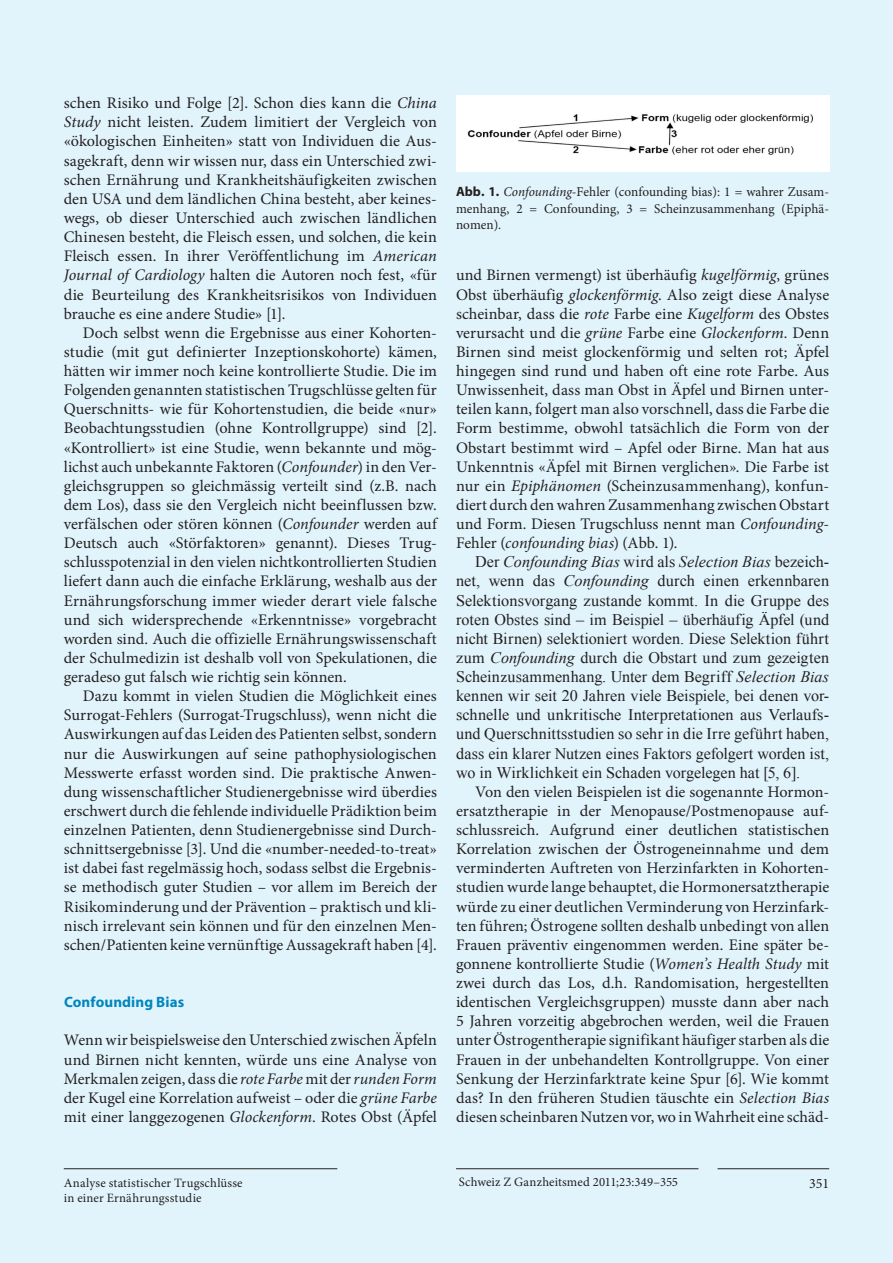
<style>
.page{position:relative;width:893px;height:1263px;background:#e1f4fc}
.page>*{position:absolute;margin:0;border:0;box-sizing:border-box;transform-origin:0 0}
.t1{font:16.2px/19px "Minion Pro";color:#231f20;text-align:justify}
.t2{font:16.2px/19.2px "Times New Roman";color:#231f20;text-align:justify}
.t3{font:700 15px "Myriad Pro";letter-spacing:.005em;color:#0086be}
.t4{font:14.25px "Minion Pro";color:#231f20}
.t5{font:13.5px/16.5px "Minion Pro";letter-spacing:.005em;color:#231f20;text-align:justify}
.t6{font:12.75px/15px "Minion Pro";letter-spacing:.015em;color:#231f20}
.s1{font-style:italic}
.s2{font-family:"Myriad Pro";font-weight:700}
.s3{font-family:"Minion Pro"}
</style>
<div class="page">
<hr style="left:718px;top:1168px;width:111px;height:1px;background:#231f20">
<hr style="left:456px;top:1168px;width:242px;height:1px;background:#231f20">
<hr style="left:64px;top:1168px;width:273px;height:1px;background:#231f20">
<img style="left:456px;top:96px;width:373px;height:75px">
<p class="t1" style="left:64px;top:94px;width:375px">schen Risiko und Folge [2]. Schon dies kann die <span class="s1">China Study</span> nicht leisten. Zudem limitiert der Vergleich von «ökologischen Einheiten» statt von Individuen die Aus&shy;sagekraft, denn wir wissen nur, dass ein Unterschied zwi&shy;schen Ernährung und Krankheitshäufigkeiten zwischen den USA und dem ländlichen China besteht, aber keines&shy;wegs, ob dieser Unterschied auch zwischen ländlichen Chinesen besteht, die Fleisch essen, und solchen, die kein Fleisch essen. In ihrer Veröffentlichung im <span class="s1">American Journal of Cardiology</span> halten die Autoren noch fest, «für die Beurteilung des Krankheitsrisikos von Individuen brauche es eine andere Studie» [1].</p>
<p class="t1" style="left:64px;top:323px;width:375px;text-indent:19px">Doch selbst wenn die Ergebnisse aus einer Kohorten&shy;studie (mit gut definierter Inzeptionskohorte) kämen, hätten wir immer noch keine kontrollierte Studie. Die im Folgenden genannten statistischen Trugschlüsse gelten für Querschnitts- wie für Kohortenstudien, die beide «nur» Beobachtungsstudien (ohne Kontrollgruppe) sind [2]. «Kontrolliert» ist eine Studie, wenn bekannte und mög&shy;lichst auch unbekannte Faktoren (<span class="s1">Confounder</span>) in den Ver&shy;gleichsgruppen so gleichmässig verteilt sind (z.B. nach dem Los), dass sie den Vergleich nicht beeinflussen bzw. verfälschen oder stören können (<span class="s1">Confounder</span> werden auf Deutsch auch «Störfaktoren» genannt). Dieses Trug&shy;schlusspotenzial in den vielen nichtkontrollierten Studien liefert dann auch die einfache Erklärung, weshalb aus der Ernährungsforschung immer wieder derart viele falsche und sich widersprechende «Erkenntnisse» vorgebracht worden sind. Auch die offizielle Ernährungswissenschaft der Schulmedizin ist deshalb voll von Spekulationen, die geradeso gut falsch wie richtig sein können.</p>
<p class="t1" style="left:64px;top:686px;width:375px;text-indent:19px">Dazu kommt in vielen Studien die Möglichkeit eines Surrogat-Fehlers (Surrogat-Trugschluss), wenn nicht die Auswirkungen auf das Leiden des Patienten selbst, sondern nur die Auswirkungen auf seine pathophysiologischen Messwerte erfasst worden sind. Die praktische Anwen&shy;dung wissenschaftlicher Studienergebnisse wird überdies erschwert durch die fehlende individuelle Prädiktion beim einzelnen Patienten, denn Studienergebnisse sind Durch&shy;schnittsergebnisse [3]. Und die «number-needed-to-treat» ist dabei fast regelmässig hoch, sodass selbst die Ergebnis&shy;se methodisch guter Studien – vor allem im Bereich der Risikominderung und der Prävention – praktisch und kli&shy;nisch irrelevant sein können und für den einzelnen Men&shy;schen/Patienten keine vernünftige Aussagekraft haben [4].</p>
<p class="t3" style="left:64px;top:992px;width:122px">Confounding Bias</p>
<p class="t1" style="left:64px;top:1031px;width:375px">Wenn wir beispielsweise den Unterschied zwischen Äpfeln und Birnen nicht kennten, würde uns eine Analyse von Merkmalen zeigen, dass die <span class="s1">rote Farbe</span> mit der <span class="s1">runden Form </span>der Kugel eine Korrelation aufweist – oder die <span class="s1">grüne Farbe </span>mit einer langgezogenen <span class="s1">Glockenform</span>. Rotes Obst (Äpfel</p>
<p class="t5" style="left:456px;top:184px;width:375px"><span class="s2">Abb. 1.</span> <span class="s1">Confounding</span>-Fehler (confounding bias): 1 = wahrer Zusam&shy;menhang, 2 = Confounding, 3 = Scheinzusammenhang (Epiphä&shy;nomen).</p>
<p class="t1" style="left:456px;top:266px;width:375px">und Birnen vermengt) ist überhäufig <span class="s1">kugelförmig</span>, grünes Obst überhäufig <span class="s1">glockenförmig</span>. Also zeigt diese Analyse scheinbar, dass die <span class="s1">rote</span> Farbe eine <span class="s1">Kugelform</span> des Obstes verursacht und die <span class="s1">grüne</span> Farbe eine <span class="s1">Glockenform</span>. Denn Birnen sind meist glockenförmig und selten rot; Äpfel hingegen sind rund und haben oft eine rote Farbe. Aus Unwissenheit, dass man Obst in Äpfel und Birnen unter&shy;teilen kann, folgert man also vorschnell, dass die Farbe die Form bestimme, obwohl tatsächlich die Form von der Obstart bestimmt wird – Apfel oder Birne. Man hat aus Unkenntnis «Äpfel mit Birnen verglichen». Die Farbe ist nur ein <span class="s1">Epiphänomen</span> (Scheinzusammenhang), konfun&shy;diert durch den wahren Zusammenhang zwischen Obstart und Form. Diesen Trugschluss nennt man <span class="s1">Confounding</span>-Fehler (<span class="s1">confounding bias</span>) (Abb. 1).</p>
<p class="t2" style="left:456px;top:552px;width:375px;text-indent:19px">Der <span class="s1">Confounding Bias</span> wird als <span class="s1">Selection Bias</span> bezeich&shy;net, wenn das <span class="s1">Confounding</span> durch einen erkennbaren Selektionsvorgang zustande kommt. In die Gruppe des roten Obstes sind – im Beispiel – überhäufig Äpfel (und nicht Birnen) selektioniert worden. Diese Selektion führt zum <span class="s1">Confounding</span> durch die Obstart und zum gezeigten Schein<span class="s3">z</span>usammenhang. Unter dem Begriff <span class="s1">Selection Bias </span>kennen wir seit 20 Jahren viele Beispiele, bei <span class="s3">den</span>en vor&shy;schnelle und unkritische Interpretationen aus Verlaufs&shy;und Querschnitts<span class="s3">s</span>tudien so sehr in die Irre geführt haben, dass ein klarer Nutzen eines Faktors gefolgert worden ist, wo in Wirklichkeit ein Schaden vorgelegen hat [5, 6].</p>
<p class="t1" style="left:456px;top:782px;width:375px;text-indent:19px">Von den vielen Beispielen ist die sogenannte Hormon&shy;ersatztherapie in der Menopause/Postmenopause auf&shy;schlussreich. Aufgrund einer deutlichen statistischen Korrelation zwischen der Östrogeneinnahme und dem verminderten Auftreten von Herzinfarkten in Kohorten&shy;studien wurde lange behauptet, die Hormonersatztherapie würde zu einer deutlichen Verminderung von Herzinfark&shy;ten führen; Östrogene sollten deshalb unbedingt von allen Frauen präventiv eingenommen werden. Eine später be&shy;gonnene kontrollierte Studie (<span class="s1">Women’s Health Study</span> mit zwei durch das Los, d.h. Randomisation, hergestellten identischen Vergleichsgruppen) musste dann aber nach 5 Jahren vorzeitig abgebrochen werden, weil die Frauen unter Östrogentherapie signifikant häufiger starben als die Frauen in der unbehandelten Kontrollgruppe. Von einer Senkung der Herzinfarktrate keine Spur [6]. Wie kommt das? In den früheren Studien täuschte ein <span class="s1">Selection Bias </span>diesen scheinbaren Nutzen vor, wo in Wahrheit eine schäd-</p>
<p class="t6" style="left:64px;top:1175px;width:180px">Analyse statistischer Trugschlüsse in einer Ernährungsstudie</p>
<p class="t6" style="left:459px;top:1175px;width:221px">Schweiz Z Ganzheitsmed 2011;23:349–355</p>
<p class="t4" style="left:809px;top:1173px;width:22px">351</p>
</div>
